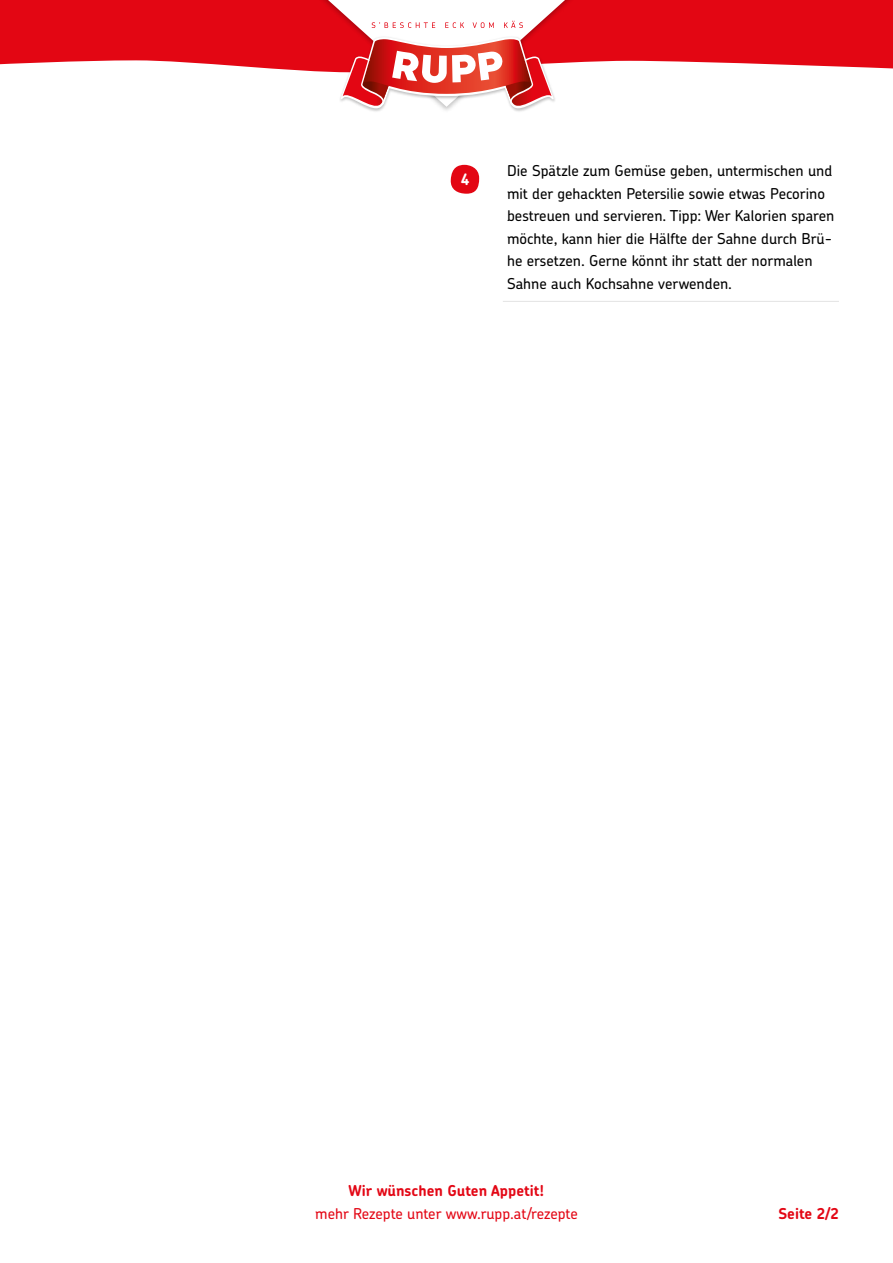
<style>
.page{position:relative;width:893px;height:1263px;background:#fff}
.page>*{position:absolute;margin:0;border:0;box-sizing:border-box;transform-origin:0 0}
.t1{font:700 15.75px "Chevin Pro";color:#fff}
.t2{font:500 15px/22.5px "Chevin Pro";color:#000}
.t3{font:500 15px "Chevin Pro";color:#e30715}
.t4{font:700 15px "Chevin Pro";color:#e30715}
</style>
<div class="page">
<hr style="left:503px;top:301px;width:336px;height:1px;background:#e3e3e3">
<svg style="left:450px;top:165px;width:29px;height:29px"></svg>
<svg style="left:0;top:0;width:893px;height:72px;background:#e6222e"></svg>
<img style="left:315px;top:0;width:263px;height:72px">
<img style="left:365px;top:108px;width:165px;height:4px">
<svg style="left:328px;top:0;width:237px;height:108px"></svg>
<p class="t1" style="left:461px;top:169px;width:10px">4</p>
<p class="t2" style="left:507px;top:159px;width:329px">Die Spätzle zum Gemüse geben, untermischen und mit der gehackten Petersilie sowie etwas Pecorino bestreuen und servieren. Tipp: Wer Kalorien sparen möchte, kann hier die Hälfte der Sahne durch Brü&shy;he ersetzen. Gerne könnt ihr statt der normalen Sahne auch Kochsahne verwenden.</p>
<p class="t4" style="left:349px;top:1181px;width:197px">Wir wünschen Guten Appetit!</p>
<p class="t3" style="left:315px;top:1203px;width:264px">mehr Rezepte unter www.rupp.at/rezepte</p>
<p class="t4" style="left:778px;top:1203px;width:62px">Seite 2/2</p>
</div>
